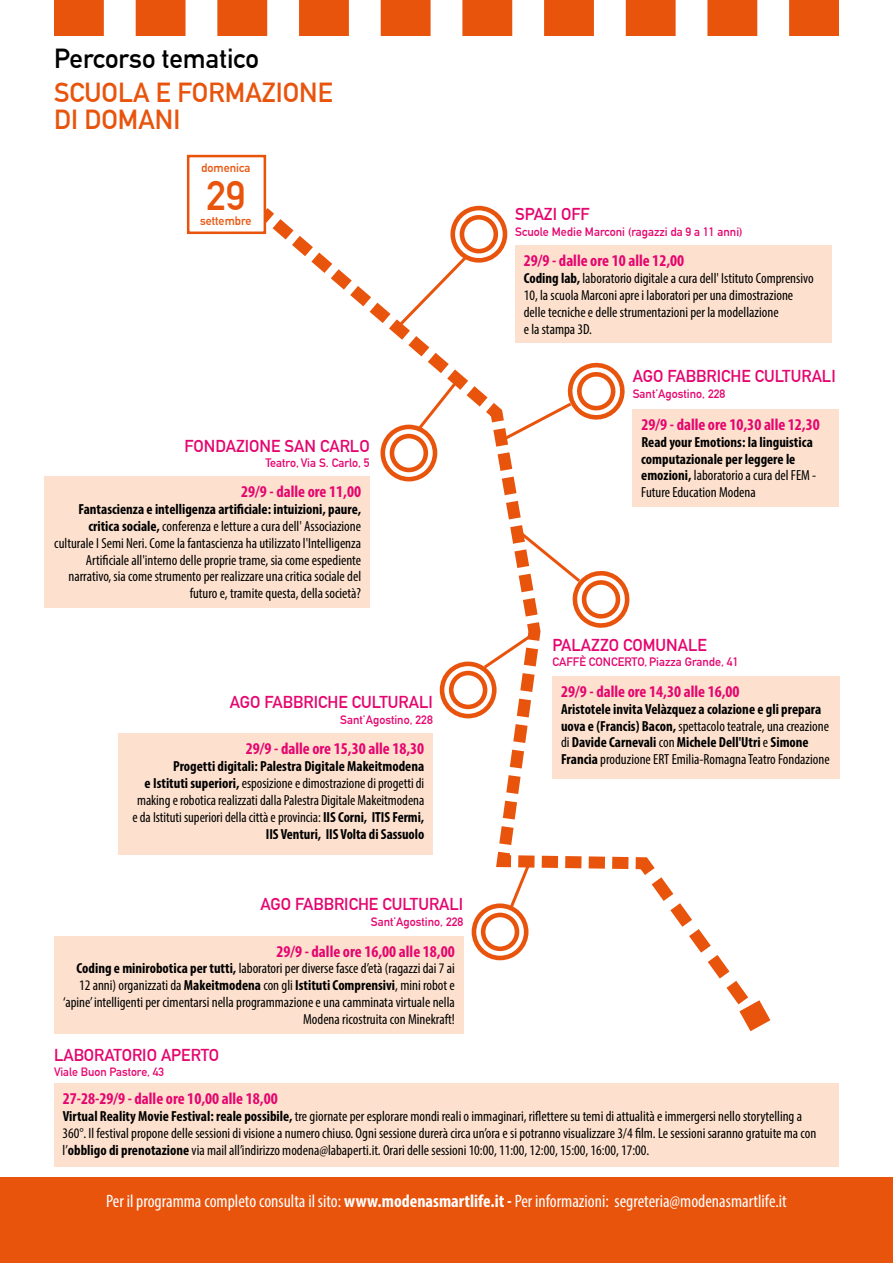
<style>
.page{position:relative;width:893px;height:1263px;background:#fff}
.page>*{position:absolute;margin:0;border:0;box-sizing:border-box;transform-origin:0 0}
.t1{font:700 40.5px "DIN Alternate";color:#e9540d}
.t2{font:700 27px/27px "DIN Alternate";color:#e9540d}
.t3{font:700 27px "DIN Alternate";color:#000}
.t4{font:condensed 18px "Myriad Pro";color:#fff}
.t5{font:700 16.8px "DIN Alternate";color:#e5056f}
.t6{font:700 condensed 16.5px "Myriad Pro";color:#e5056f}
.t7{font:condensed 14.7px/17px "Myriad Pro";color:#000;text-align:right}
.t8{font:700 condensed 14.7px/17px "Myriad Pro";color:#000}
.t9{font:700 12px "DIN Alternate";color:#e5056f}
.t10{font:700 12px "DIN Alternate";color:#e9540d}
.t11{font:700 11.85px "DIN Alternate";color:#e5056f}
.s1{font-weight:700}
.s2{font-weight:400}
</style>
<div class="page">
<div style="left:54px;top:936px;width:409px;height:97px;background:#fde1ce"></div>
<div style="left:552px;top:676px;width:288px;height:102px;background:#fde1ce"></div>
<div style="left:633px;top:409px;width:206px;height:98px;background:#fde1ce"></div>
<div style="left:515px;top:245px;width:317px;height:98px;background:#fde1ce"></div>
<svg style="left:54px;top:0;width:785px;height:36px"></svg>
<div style="left:0;top:1178px;width:893px;height:85px;background:#e9540d"></div>
<svg style="left:247px;top:196px;width:526px;height:838px"></svg>
<div style="left:187px;top:155px;width:79px;height:79px;background:#fff;border:3px solid #e9540d"></div>
<svg style="left:389px;top:253px;width:81px;height:83px"></svg>
<svg style="left:415px;top:374px;width:48px;height:58px"></svg>
<div style="left:118px;top:733px;width:315px;height:122px;background:#fde1ce"></div>
<svg style="left:481px;top:361px;width:290px;height:671px"></svg>
<div style="left:44px;top:476px;width:326px;height:132px;background:#fde1ce"></div>
<div style="left:54px;top:1083px;width:785px;height:84px;background:#fde1ce"></div>
<h2 class="t3" style="left:54px;top:38px;width:206px">Percorso tematico</h2>
<h2 class="t2" style="left:54px;top:77px;width:280px">SCUOLA E FORMAZIONE<br>DI DOMANI</h2>
<p class="t10" style="left:201px;top:159px;width:51px">domenica</p>
<h1 class="t1" style="left:206px;top:165px;width:40px">29</h1>
<p class="t10" style="left:200px;top:212px;width:53px">settembre</p>
<p class="t5" style="left:185px;top:433px;width:187px">FONDAZIONE SAN CARLO</p>
<p class="t9" style="left:265px;top:454px;width:106px">Teatro, Via S. Carlo, 5</p>
<p class="t6" style="left:241px;top:481px;width:121px">29/9 - dalle ore 11,00</p>
<p class="t7" style="left:54px;top:500px;width:308px"><span class="s1">Fantascienza e intelligenza artificiale: intuizioni, paure, critica sociale,</span> conferenza e letture a cura dell' Associazione culturale I Semi Neri. Come la fantascienza ha utilizzato l'Intelligenza Artificiale all'interno delle proprie trame, sia come espediente narrativo, sia come strumento per realizzare una critica sociale del futuro e, tramite questa, della società?</p>
<p class="t5" style="left:230px;top:689px;width:204px">AGO FABBRICHE CULTURALI</p>
<p class="t9" style="left:340px;top:710px;width:94px">Sant’Agostino, 228</p>
<p class="t6" style="left:246px;top:738px;width:180px">29/9 - dalle ore 15,30 alle 18,30</p>
<p class="t7" style="left:132px;top:757px;width:293px"><span class="s1">Progetti digitali: Palestra Digitale Makeitmodena<br>e Istituti superiori,</span> esposizione e dimostrazione di progetti di making e robotica realizzati dalla Palestra Digitale Makeitmodena e da Istituti superiori della città e provincia: <span class="s1">IIS Corni, ITIS Fermi, IIS Venturi, IIS Volta di Sassuolo</span></p>
<p class="t5" style="left:260px;top:891px;width:204px">AGO FABBRICHE CULTURALI</p>
<p class="t9" style="left:371px;top:912px;width:94px">Sant’Agostino, 228</p>
<p class="t6" style="left:276px;top:941px;width:180px">29/9 - dalle ore 16,00 alle 18,00</p>
<p class="t7" style="left:63px;top:960px;width:393px"><span class="s1">Coding e minirobotica per tutti,</span> laboratori per diverse fasce d’età (ragazzi dai 7 ai 12 anni) organizzati da <span class="s1">Makeitmodena</span> con gli <span class="s1">Istituti Comprensivi</span>, mini robot e ‘apine’ intelligenti per cimentarsi nella programmazione e una camminata virtuale nella Modena ricostruita con Minekraft!</p>
<p class="t5" style="left:54px;top:1042px;width:167px">LABORATORIO APERTO</p>
<p class="t11" style="left:54px;top:1062px;width:112px">Viale Buon Pastore, 43</p>
<p class="t5" style="left:515px;top:201px;width:76px">SPAZI OFF</p>
<p class="t9" style="left:515px;top:223px;width:229px">Scuole Medie Marconi (ragazzi da 9 a 11 anni)</p>
<p class="t6" style="left:524px;top:250px;width:162px">29/9 - dalle ore 10 alle 12,00</p>
<p class="t7" style="left:524px;top:270px;width:291px;text-align:left"><span class="s1">Coding lab,</span> laboratorio digitale a cura dell' Istituto Comprensivo 10, la scuola Marconi apre i laboratori per una dimostrazione delle tecniche e delle strumentazioni per la modellazione<br>e la stampa 3D.</p>
<p class="t5" style="left:633px;top:364px;width:204px">AGO FABBRICHE CULTURALI</p>
<p class="t9" style="left:633px;top:385px;width:94px">Sant’Agostino, 228</p>
<p class="t6" style="left:641px;top:414px;width:180px">29/9 - dalle ore 10,30 alle 12,30</p>
<p class="t8" style="left:641px;top:433px;width:177px">Read your Emotions: la linguistica computazionale per leggere le emozioni, <span class="s2">laboratorio a cura del FEM -<br>Future Education Modena</span></p>
<p class="t5" style="left:552px;top:632px;width:156px">PALAZZO COMUNALE</p>
<p class="t9" style="left:552px;top:653px;width:187px">CAFFÈ CONCERTO, Piazza Grande, 41</p>
<p class="t6" style="left:561px;top:681px;width:180px">29/9 - dalle ore 14,30 alle 16,00</p>
<p class="t8" style="left:561px;top:700px;width:270px">Aristotele invita Velàzquez a colazione e gli prepara uova e (Francis) Bacon, <span class="s2">spettacolo teatrale, una creazione di</span> Davide Carnevali <span class="s2">con</span> Michele Dell'Utri <span class="s2">e</span> Simone Francia <span class="s2">produzione ERT Emilia-Romagna Teatro Fondazione</span></p>
<p class="t6" style="left:63px;top:1088px;width:217px">27-28-29/9 - dalle ore 10,00 alle 18,00</p>
<p class="t7" style="left:63px;top:1107px;width:755px;text-align:left"><span class="s1">Virtual Reality Movie Festival: reale possibile,</span> tre giornate per esplorare mondi reali o immaginari, riflettere su temi di attualità e immergersi nello storytelling a<br>360°. Il festival propone delle sessioni di visione a numero chiuso. Ogni sessione durerà circa un’ora e si potranno visualizzare 3/4 film. Le sessioni saranno gratuite ma con l’<span class="s1">obbligo di prenotazione</span> via mail all’indirizzo modena@labaperti.it. Orari delle sessioni 10:00, 11:00, 12:00, 15:00, 16:00, 17:00.</p>
<p class="t4" style="left:106px;top:1190px;width:682px">Per il programma completo consulta il sito: <span class="s1">www.modenasmartlife.it -</span> Per informazioni: segreteria@modenasmartlife.it</p>
</div>
